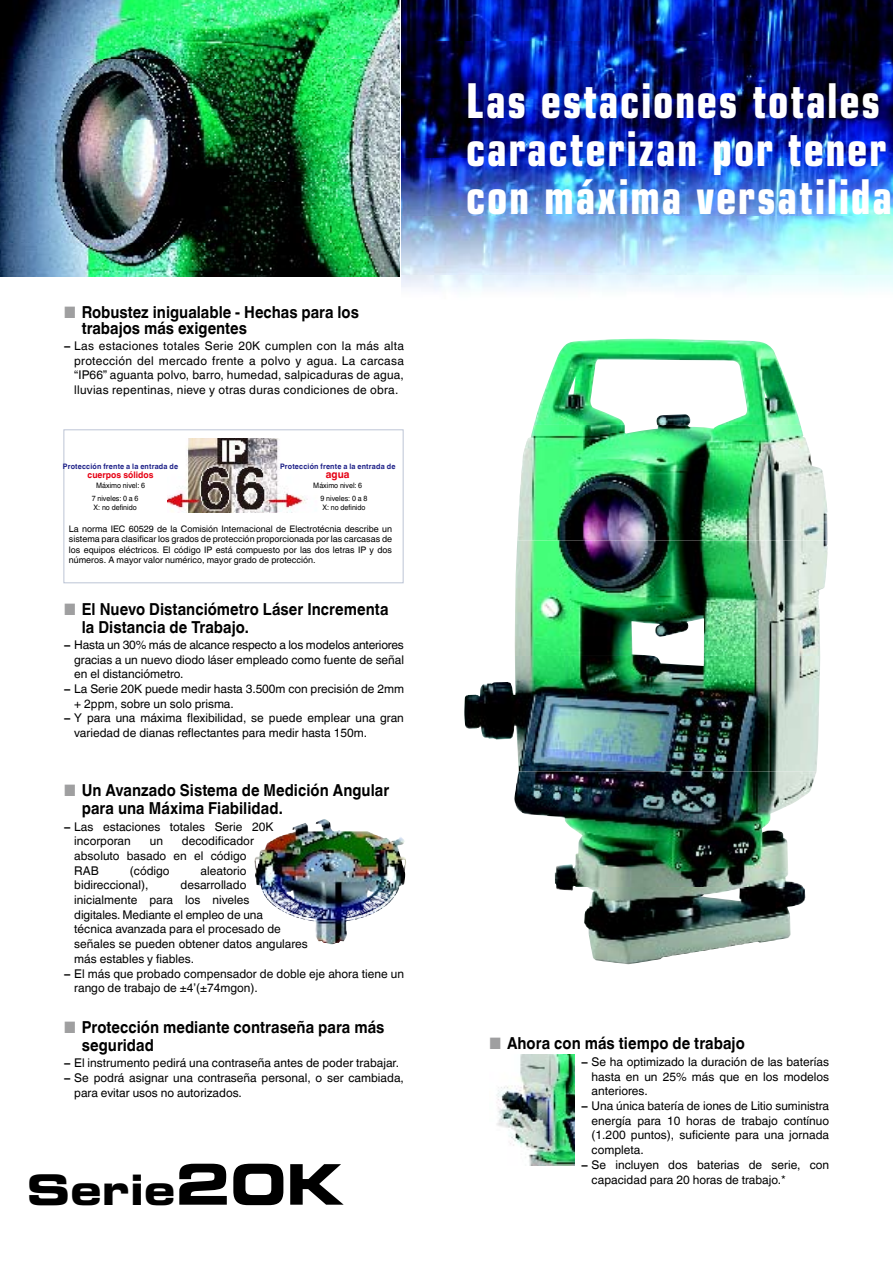
<style>
.page{position:relative;width:893px;height:1263px;background:#fff}
.page>*{position:absolute;margin:0;border:0;box-sizing:border-box;transform-origin:0 0}
.t1{font:700 condensed 48px/48px "Eurostile LT Std";letter-spacing:.04em;color:#fff;scale:.91 1}
.t2{font:42px "Eurostile LT Std Bold Ex 2";color:#000}
.t3{font:700 16.5px/18px "Helvetica Linotype";letter-spacing:.005em;color:#000;scale:.9 1}
.t4{font:12px/14.7px "Helvetica Linotype";color:#000}
.t5{font:700 10.5px "Helvetica Linotype";color:#e60013;scale:.95 1}
.t6{font:9px/10.5px "Helvetica Linotype";color:#000;text-align:justify}
.t7{font:700 9px "Helvetica Linotype";color:#e60013;scale:.95 1}
.t8{font:7.5px/9.3px "Helvetica Linotype";color:#000;scale:.95 1}
.t9{font:700 7.5px "Helvetica Linotype";letter-spacing:.025em;color:#1e2188;scale:.95 1}
.s1{color:#9f9fa0}
.s2{font-weight:700}
.s3{font-size:55.95px}
</style>
<div class="page">
<img style="left:402px;top:0;width:491px;height:339px">
<img style="left:0;top:0;width:400px;height:276px">
<img style="left:534px;top:339px;width:266px;height:86px">
<img style="left:517px;top:425px;width:310px;height:115px">
<img style="left:515px;top:540px;width:313px;height:116px">
<img style="left:464px;top:656px;width:356px;height:115px">
<img style="left:514px;top:771px;width:302px;height:116px">
<img style="left:556px;top:887px;width:249px;height:77px">
<img style="left:496px;top:1055px;width:79px;height:110px">
<img style="left:254px;top:819px;width:152px;height:126px">
<img style="left:168px;top:439px;width:140px;height:74px">
<div style="left:63px;top:429px;width:340px;height:154px;border:1px solid #bcc4d5"></div>
<h3 class="t3" style="left:82px;top:304px;width:309px;line-height:15.8px;text-indent:-18px"><span class="s1">■</span> Robustez inigualable - Hechas para los trabajos más exigentes</h3>
<p class="t4" style="left:74px;top:338px;width:331px;text-align:justify;text-indent:-10px"><span class="s2">−</span> Las estaciones totales Serie 20K cumplen con la más alta protección del mercado frente a polvo y agua. La carcasa “IP66” aguanta polvo, barro, humedad, salpicaduras de agua, lluvias repentinas, nieve y otras duras condiciones de obra.</p>
<p class="t9" style="left:63px;top:461px;width:123px">Protección frente a la entrada de</p>
<p class="t7" style="left:88px;top:470px;width:71px">cuerpos sólidos</p>
<p class="t8" style="left:96px;top:480px;width:53px">Máximo nivel: 6</p>
<p class="t9" style="left:280px;top:461px;width:123px">Protección frente a la entrada de</p>
<p class="t5" style="left:326px;top:468px;width:26px">agua</p>
<p class="t8" style="left:313px;top:480px;width:53px">Máximo nivel: 6</p>
<p class="t8" style="left:92px;top:494px;width:51px">7 niveles: 0 a 6<br>X: no definido</p>
<p class="t8" style="left:321px;top:494px;width:51px">9 niveles: 0 a 8<br>X: no definido</p>
<p class="t6" style="left:69px;top:523px;width:325px">La norma IEC 60529 de la Comisión Internacional de Electrotécnia describe un sistema para clasificar los grados de protección proporcionada por las carcasas de los equipos eléctricos. El código IP está compuesto por las dos letras IP y dos números. A mayor valor numérico, mayor grado de protección.</p>
<h3 class="t3" style="left:82px;top:600px;width:342px;text-indent:-18px"><span class="s1">■</span> El Nuevo Distanciómetro Láser Incrementa la Distancia de Trabajo.</h3>
<p class="t4" style="left:64px;top:637px;width:342px"><span class="s2">−</span> Hasta un 30% más de alcance respecto a los modelos anteriores</p>
<p class="t4" style="left:74px;top:652px;width:331px">gracias a un nuevo diodo láser empleado como fuente de señal</p>
<p class="t4" style="left:74px;top:667px;width:111px">en el distanciómetro.</p>
<p class="t4" style="left:64px;top:681px;width:342px"><span class="s2">−</span> La Serie 20K puede medir hasta 3.500m con precisión de 2mm</p>
<p class="t4" style="left:74px;top:696px;width:161px">+ 2ppm, sobre un solo prisma.</p>
<p class="t4" style="left:64px;top:711px;width:342px"><span class="s2">−</span> Y para una máxima flexibilidad, se puede emplear una gran</p>
<p class="t4" style="left:74px;top:725px;width:294px">variedad de dianas reflectantes para medir hasta 150m.</p>
<h3 class="t3" style="left:82px;top:781px;width:343px;text-indent:-18px"><span class="s1">■</span> Un Avanzado Sistema de Medición Angular para una Máxima Fiabilidad.</h3>
<p class="t4" style="left:74px;top:819px;width:201px;text-indent:-10px"><span class="s2">−</span> Las estaciones totales Serie 20K incorporan</p>
<p class="t4" style="left:74px;top:834px;width:181px;text-indent:108px">decodificador absoluto basado en el código<br>RAB</p>
<p class="t4" style="left:150px;top:834px;width:15px">un</p>
<p class="t4" style="left:130px;top:863px;width:41px">(código</p>
<p class="t4" style="left:201px;top:863px;width:47px">aleatorio</p>
<p class="t4" style="left:74px;top:878px;width:76px">bidireccional),</p>
<p class="t4" style="left:181px;top:878px;width:67px">desarrollado</p>
<p class="t4" style="left:74px;top:892px;width:177px">inicialmente para los niveles</p>
<p class="t4" style="left:74px;top:907px;width:190px">digitales. Mediante el empleo de una</p>
<p class="t4" style="left:74px;top:922px;width:208px">técnica avanzada para el procesado de</p>
<p class="t4" style="left:74px;top:937px;width:235px">señales se pueden obtener datos angulares</p>
<p class="t4" style="left:74px;top:951px;width:121px">más estables y fiables.</p>
<p class="t4" style="left:64px;top:966px;width:342px"><span class="s2">−</span> El más que probado compensador de doble eje ahora tiene un</p>
<p class="t4" style="left:74px;top:981px;width:185px">rango de trabajo de ±4’(±74mgon).</p>
<h3 class="t3" style="left:82px;top:1018px;width:338px;text-indent:-18px"><span class="s1">■</span> Protección mediante contraseña para más seguridad</h3>
<p class="t4" style="left:64px;top:1056px;width:337px"><span class="s2">−</span> El instrumento pedirá una contraseña antes de poder trabajar.</p>
<p class="t4" style="left:64px;top:1070px;width:342px"><span class="s2">−</span> Se podrá asignar una contraseña personal, o ser cambiada,</p>
<p class="t4" style="left:74px;top:1085px;width:169px">para evitar usos no autorizados.</p>
<h2 class="t2" style="left:27px;top:1160px;width:319px">Serie<span class="s3">20K</span></h2>
<h1 class="t1" style="left:466px;top:76px;width:469px">Las estaciones totales caracterizan por tener con máxima versatilida</h1>
<h3 class="t3" style="left:489px;top:1035px;width:286px"><span class="s1">■</span> Ahora con más tiempo de trabajo</h3>
<p class="t4" style="left:581px;top:1054px;width:250px"><span class="s2">−</span> Se ha optimizado la duración de las baterías</p>
<p class="t4" style="left:592px;top:1069px;width:239px">hasta en un 25% más que en los modelos</p>
<p class="t4" style="left:592px;top:1084px;width:58px">anteriores.</p>
<p class="t4" style="left:581px;top:1098px;width:250px"><span class="s2">−</span> Una única batería de iones de Litio suministra</p>
<p class="t4" style="left:592px;top:1113px;width:239px">energía para 10 horas de trabajo contínuo</p>
<p class="t4" style="left:592px;top:1128px;width:239px">(1.200 puntos), suficiente para una jornada</p>
<p class="t4" style="left:592px;top:1143px;width:54px">completa.</p>
<p class="t4" style="left:581px;top:1157px;width:250px"><span class="s2">−</span> Se incluyen dos baterias de serie, con</p>
<p class="t4" style="left:592px;top:1172px;width:196px">capacidad para 20 horas de trabajo.*</p>
</div>
